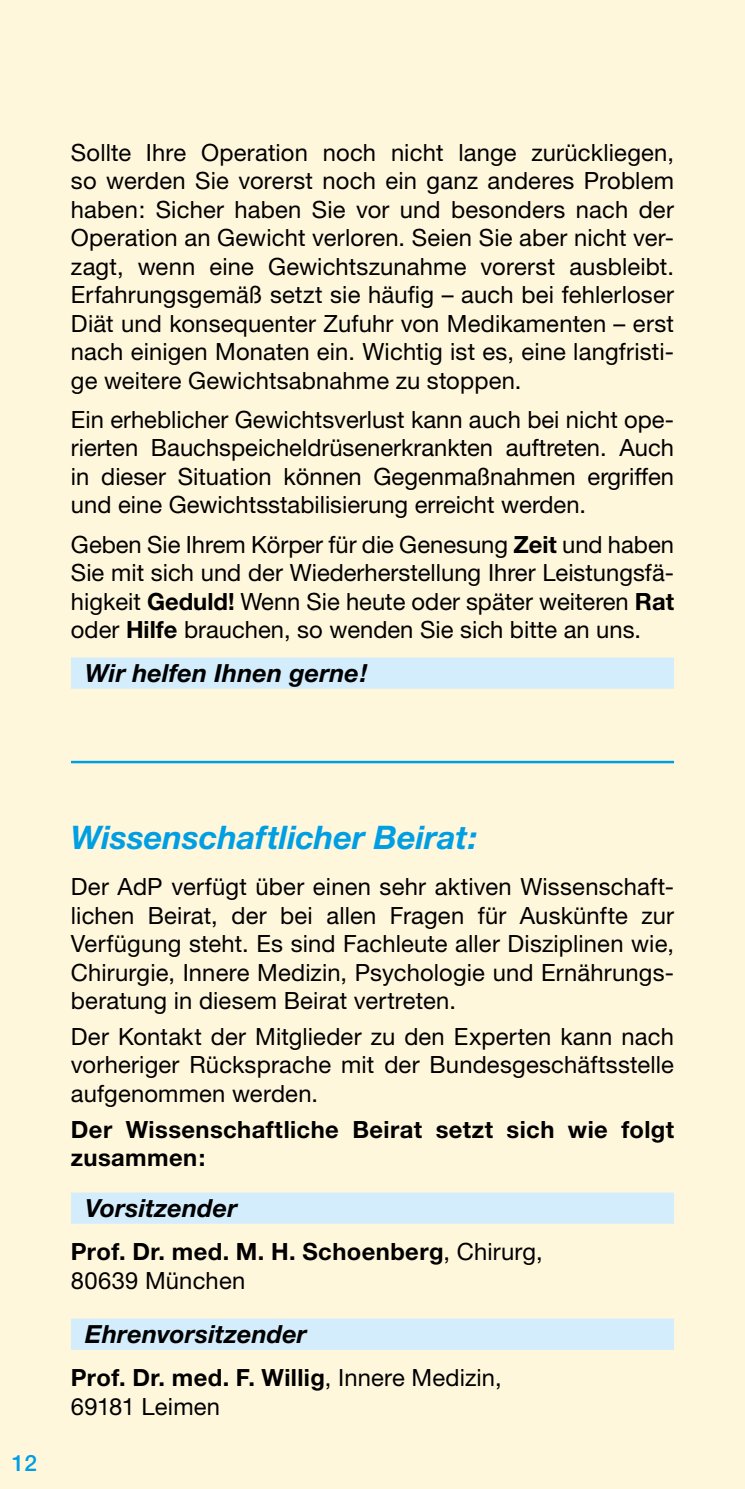
<style>
.page{position:relative;width:745px;height:1489px;background:#fff}
.page>*{position:absolute;margin:0;border:0;box-sizing:border-box;transform-origin:0 0}
.t1{font:italic 700 32.5px "Helvetica Neue";color:#009ee3}
.t2{font:italic 700 25px "Helvetica Neue";letter-spacing:.005em;color:#000}
.t3{font:23.75px/28.5px "Helvetica Neue";letter-spacing:.005em;color:#000;text-align:justify}
.t4{font:700 23.75px/28.5px "Helvetica Neue";letter-spacing:.015em;color:#000}
.t5{font:500 22.5px "Helvetica Neue";color:#009ee3}
.s1{font-weight:700}
.s2{font-weight:400}
</style>
<div class="page">
<div style="left:0;top:0;width:744px;height:1488px;background:#fff7dc"></div>
<div style="left:71px;top:657px;width:602px;height:31px;background:#d4edfc"></div>
<div style="left:71px;top:1192px;width:602px;height:31px;background:#d4edfc"></div>
<div style="left:71px;top:1318px;width:602px;height:31px;background:#d4edfc"></div>
<hr style="left:71px;top:760px;width:602px;height:3px;background:#009ee3">
<p class="t3" style="left:71px;top:137px;width:604px">Sollte Ihre Operation noch nicht lange zurückliegen, so werden Sie vorerst noch ein ganz anderes Problem haben: Sicher haben Sie vor und besonders nach der Operation an Gewicht verloren. Seien Sie aber nicht ver&shy;zagt, wenn eine Gewichtszunahme vorerst ausbleibt.<br>Erfahrungsgemäß setzt sie häufig – auch bei fehlerloser Diät und konsequenter Zufuhr von Medikamenten – erst nach einigen Monaten ein. Wichtig ist es, eine langfristi&shy;ge weitere Gewichtsabnahme zu stoppen.</p>
<p class="t3" style="left:71px;top:405px;width:604px">Ein erheblicher Gewichtsverlust kann auch bei nicht ope&shy;rierten Bauchspeicheldrüsenerkrankten auftreten. Auch in dieser Situation können Gegenmaßnahmen ergriffen und eine Gewichtsstabilisierung erreicht werden.</p>
<p class="t3" style="left:71px;top:529px;width:604px">Geben Sie Ihrem Körper für die Genesung <span class="s1">Zeit</span> und haben Sie mit sich und der Wiederherstellung Ihrer Leistungsfä&shy;higkeit <span class="s1">Geduld!</span> Wenn Sie heute oder später weiteren <span class="s1">Rat </span>oder <span class="s1">Hilfe</span> brauchen, so wenden Sie sich bitte an uns.</p>
<p class="t2" style="left:85px;top:658px;width:284px">Wir helfen Ihnen gerne!</p>
<p class="t5" style="left:12px;top:1449px;width:27px">12</p>
<h1 class="t1" style="left:71px;top:817px;width:408px">Wissenschaftlicher Beirat:</h1>
<p class="t3" style="left:71px;top:872px;width:604px">Der AdP verfügt über einen sehr aktiven Wissenschaft&shy;lichen Beirat, der bei allen Fragen für Auskünfte zur Verfügung steht. Es sind Fachleute aller Disziplinen wie, Chirurgie, Innere Medizin, Psychologie und Ernährungs&shy;beratung in diesem Beirat vertreten.</p>
<p class="t3" style="left:71px;top:1021px;width:604px">Der Kontakt der Mitglieder zu den Experten kann nach vorheriger Rücksprache mit der Bundesgeschäftsstelle aufgenommen werden.</p>
<p class="t4" style="left:71px;top:1114px;width:604px">Der Wissenschaftliche Beirat setzt sich wie folgt zusammen:</p>
<p class="t2" style="left:85px;top:1192px;width:153px">Vorsitzender</p>
<p class="t4" style="left:71px;top:1236px;width:473px">Prof. Dr. med. M. H. Schoenberg<span class="s2">, Chirurg,<br>80639 München</span></p>
<p class="t2" style="left:85px;top:1318px;width:223px">Ehrenvorsitzender</p>
<p class="t3" style="left:71px;top:1362px;width:432px"><span class="s1">Prof. Dr. med. F. Willig</span>, Innere Medizin,<br>69181 Leimen</p>
</div>
